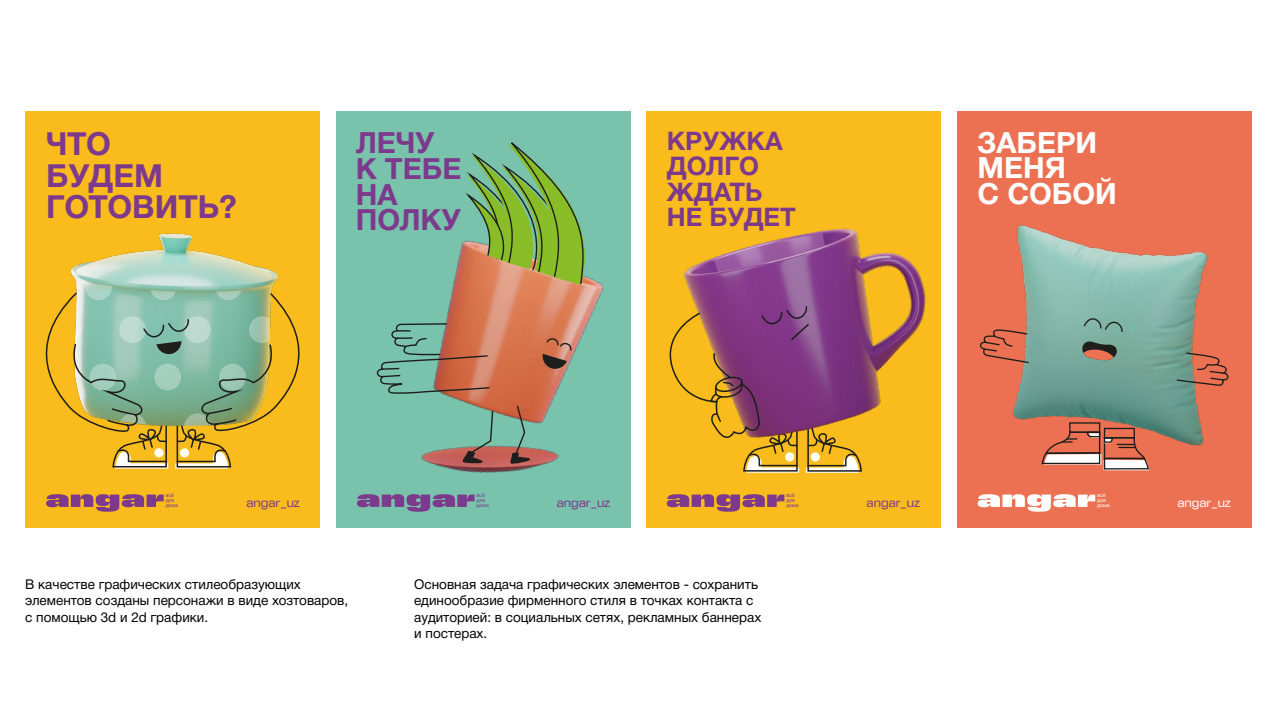
<style>
.page{position:relative;width:1276px;height:719px;background:#fff}
.page>*{position:absolute;margin:0;border:0;box-sizing:border-box;transform-origin:0 0}
.t1{font:700 31.95px/31.3px "Helvetica Neue Cyr";color:#7d3a8d}
.t2{font:700 29.25px/25.8px "Helvetica Neue Cyr";color:#7d3a8d}
.t3{font:700 29.25px/25.8px "Helvetica Neue Cyr";color:#fff}
.t4{font:700 25.65px/25.2px "Helvetica Neue Cyr";color:#7d3a8d}
.t5{font:13.5px/16.2px "Helvetica Neue Cyr";color:#000}
.t6{font:12.6px "Stapel";color:#7d3a8d}
.t7{font:12.6px "Stapel";color:#7e3b8f}
.t8{font:12.6px "Stapel";color:#fff}
.t9{font:5.1px/4.7px "Helvetica Neue Cyr";color:#7d3a8d}
.t10{font:5.1px/4.7px "Helvetica Neue Cyr";color:#fff}
</style>
<div class="page">
<div style="left:336px;top:111px;width:295px;height:417px;background:#79c2ac"></div>
<svg style="left:357px;top:494px;width:85px;height:17px"></svg>
<img style="left:395px;top:243px;width:208px;height:264px">
<svg style="left:510px;top:404px;width:21px;height:60px"></svg>
<svg style="left:462px;top:410px;width:32px;height:53px"></svg>
<svg style="left:376px;top:322px;width:114px;height:73px"></svg>
<svg style="left:542px;top:337px;width:30px;height:32px"></svg>
<svg style="left:462px;top:142px;width:141px;height:143px"></svg>
<div style="left:646px;top:111px;width:294px;height:417px;background:#fabb1c"></div>
<svg style="left:667px;top:494px;width:117px;height:17px"></svg>
<img style="left:683px;top:228px;width:243px;height:186px">
<svg style="left:669px;top:305px;width:193px;height:168px"></svg>
<div style="left:957px;top:111px;width:294px;height:417px;background:#ec7153"></div>
<svg style="left:977px;top:494px;width:118px;height:17px"></svg>
<img style="left:1013px;top:225px;width:195px;height:221px">
<svg style="left:1079px;top:313px;width:44px;height:50px"></svg>
<svg style="left:1175px;top:352px;width:54px;height:35px"></svg>
<svg style="left:979px;top:328px;width:50px;height:36px"></svg>
<div style="left:1069px;top:422px;width:31px;height:11px;border:1px solid #1d1e1c"></div>
<svg style="left:1041px;top:431px;width:108px;height:39px"></svg>
<div style="left:1104px;top:428px;width:31px;height:10px;border:1px solid #1d1e1c"></div>
<div style="left:25px;top:111px;width:295px;height:417px;background:#fabb1c"></div>
<img style="left:70px;top:233px;width:208px;height:48px">
<svg style="left:45px;top:281px;width:255px;height:187px"></svg>
<svg style="left:46px;top:494px;width:118px;height:17px"></svg>
<h1 class="t1" style="left:46px;top:129px;width:192px">ЧТО<br>БУДЕМ<br>ГОТОВИТЬ?</h1>
<h2 class="t2" style="left:356px;top:130px;width:107px">ЛЕЧУ<br>К ТЕБЕ<br>НА<br>ПОЛКУ</h2>
<h3 class="t4" style="left:667px;top:128px;width:131px">КРУЖКА<br>ДОЛГО<br>ЖДАТЬ<br>НЕ БУДЕТ</h3>
<h2 class="t3" style="left:977px;top:130px;width:141px">ЗАБЕРИ<br>МЕНЯ<br>С СОБОЙ</h2>
<p class="t9" style="left:166px;top:493px;width:14px">всё для дома</p>
<p class="t6" style="left:246px;top:495px;width:55px">angar_uz</p>
<p class="t5" style="left:25px;top:576px;width:324px">В качестве графических стилеобразующих элементов созданы персонажи в виде хозтоваров, с помощью 3d и 2d графики.</p>
<p class="t9" style="left:476px;top:493px;width:14px">всё для дома</p>
<p class="t6" style="left:557px;top:495px;width:55px">angar_uz</p>
<p class="t9" style="left:786px;top:493px;width:14px">всё для дома</p>
<p class="t5" style="left:414px;top:576px;width:349px">Основная задача графических элементов - сохранить единообразие фирменного стиля в точках контакта с аудиторией: в социальных сетях, рекламных баннерах и постерах.</p>
<p class="t7" style="left:866px;top:495px;width:55px">angar_uz</p>
<p class="t10" style="left:1097px;top:493px;width:14px">всё для дома</p>
<p class="t8" style="left:1177px;top:495px;width:55px">angar_uz</p>
</div>
